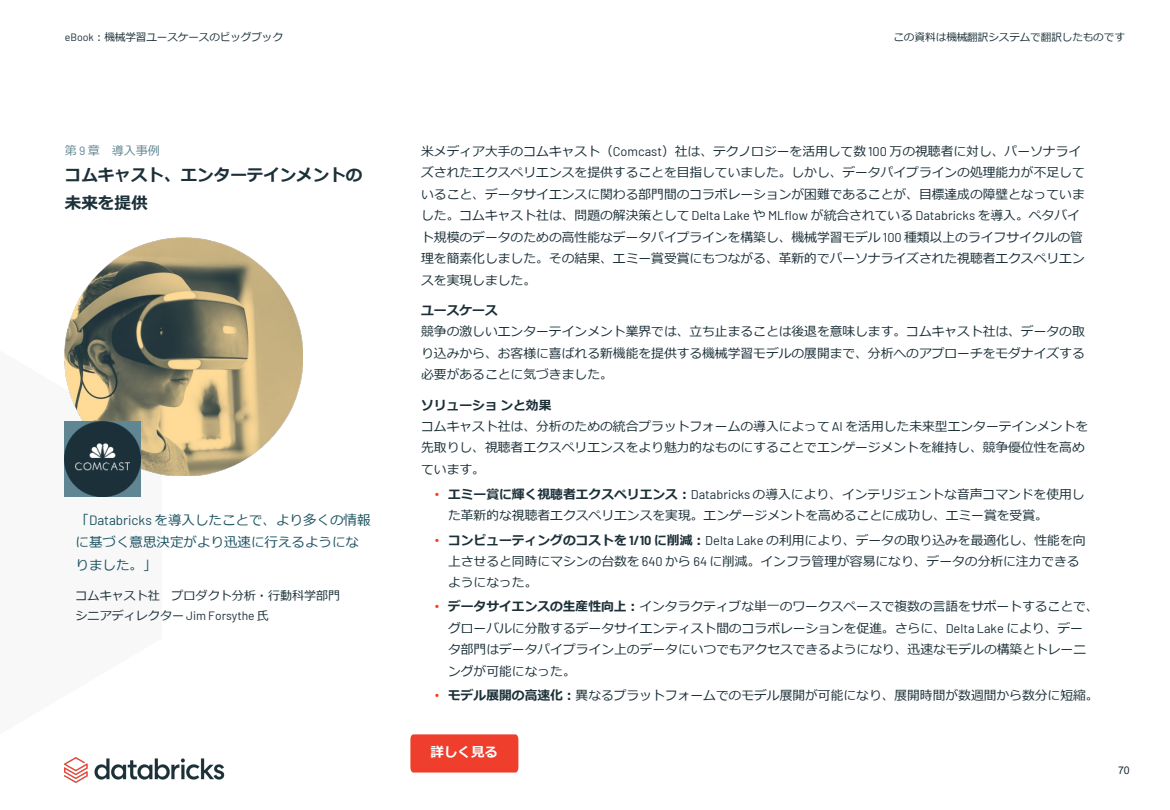
<style>
.page{position:relative;width:1170px;height:810px;background:#fff}
.page>*{position:absolute;margin:0;border:0;box-sizing:border-box;transform-origin:0 0}
.t1{font:700 16.5px/27.8px "Meiryo";color:#1b3038}
.t2{font:13.5px/22.6px "Meiryo";color:#1b5161}
.t3{font:700 13.5px "Meiryo";color:#fff}
.t4{font:12.75px/21.5px "Meiryo";color:#1b3038}
.t5{font:700 12.75px "Meiryo";color:#1b3038}
.t6{font:12px/20.1px "Meiryo";color:#1b3038}
.t7{font:12px "Meiryo";color:#608693}
.t8{font:10.65px "Meiryo";letter-spacing:-.015em;color:#1b3038}
.t9{font:10.65px "Arial";color:#1b3038}
.s1{font-family:"Barlow"}
.s2{font-family:"Arial";color:#ff3620}
.s3{font-weight:700}
.s4{font-family:"Barlow";font-weight:700}
</style>
<div class="page">
<img style="left:65px;top:758px;width:160px;height:25px">
<img style="left:65px;top:238px;width:237px;height:237px">
<div style="left:410px;top:734px;width:108px;height:39px;background:#ef3e2c"></div>
<img style="left:65px;top:421px;width:75px;height:76px">
<p class="t8" style="left:65px;top:30px;width:220px"><span class="s1">eBook</span>：機械学習ユースケースのビッグブック</p>
<p class="t8" style="left:893px;top:30px;width:233px">この資料は機械翻訳システムで翻訳したものです</p>
<p class="t7" style="left:65px;top:143px;width:97px">第 <span class="s1">9</span> 章 導入事例</p>
<p class="t1" style="left:65px;top:162px;width:299px">コムキャスト、エンターテインメントの未来を提供</p>
<p class="t2" style="left:76px;top:509px;width:297px">「<span class="s1">Databricks</span> を導入したことで、より多くの情報に基づく意思決定がより迅速に行えるようになりました。」</p>
<p class="t6" style="left:76px;top:586px;width:266px">コムキャスト社 プロダクト分析・行動科学部門シニアディレクター <span class="s1">Jim Forsythe</span> 氏</p>
<p class="t4" style="left:421px;top:142px;width:665px">米メディア大手のコムキャスト（<span class="s1">Comcast</span>）社は、テクノロジーを活用して数 <span class="s1">100</span> 万の視聴者に対し、パーソナライズされたエクスペリエンスを提供することを目指していました。しかし、データパイプラインの処理能力が不足していること、データサイエンスに関わる部門間のコラボレーションが困難であることが、目標達成の障壁となっていました。コムキャスト社は、問題の解決策として<span class="s1">Delta Lake</span> や <span class="s1">MLflow</span> が統合されている <span class="s1">Databricks</span> を導入。ペタバイト規模のデータのための高性能なデータパイプラインを構築し、機械学習モデル <span class="s1">100</span> 種類以上のライフサイクルの管理を簡素化しました。その結果、エミー賞受賞にもつながる、革新的でパーソナライズされた視聴者エクスペリエンスを実現しました。</p>
<p class="t5" style="left:421px;top:302px;width:78px">ユースケース</p>
<p class="t4" style="left:421px;top:321px;width:665px;text-align:justify">競争の激しいエンターテインメント業界では、立ち止まることは後退を意味します。コムキャスト社は、データの取り込みから、お客様に喜ばれる新機能を提供する機械学習モデルの展開まで、分析へのアプローチをモダナイズする必要があることに気づきました。</p>
<p class="t5" style="left:421px;top:396px;width:132px">ソリューションと効果</p>
<p class="t4" style="left:421px;top:417px;width:669px">コムキャスト社は、分析のための統合プラットフォームの導入によって <span class="s1">AI</span> を活用した未来型エンターテインメントを先取りし、視聴者エクスペリエンスをより魅力的なものにすることでエンゲージメントを維持し、競争優位性を高めています。</p>
<p class="t4" style="left:448px;top:484px;width:638px;text-indent:-13px"><span class="s2">•</span> <span class="s3">エミー賞に輝く視聴者エクスペリエンス：</span><span class="s1">Databricks</span> の導入により、インテリジェントな音声コマンドを使用した革新的な視聴者エクスペリエンスを実現。エンゲージメントを高めることに成功し、エミー賞を受賞。</p>
<p class="t4" style="left:448px;top:530px;width:639px;text-indent:-13px"><span class="s2">•</span> <span class="s3">コンピューティングのコストを</span> <span class="s4">1/10</span> <span class="s3">に削減：</span><span class="s1">Delta Lake</span> の利用により、データの取り込みを最適化し、性能を向上させると同時にマシンの台数を <span class="s1">640</span> から <span class="s1">64</span> に削減。インフラ管理が容易になり、データの分析に注力できるようになった。</p>
<p class="t4" style="left:448px;top:597px;width:652px;text-indent:-13px"><span class="s2">•</span> <span class="s3">データサイエンスの生産性向上：</span>インタラクティブな単一のワークスペースで複数の言語をサポートすることで、グローバルに分散するデータサイエンティスト間のコラボレーションを促進。さらに、<span class="s1">Delta Lake</span> により、データ部門はデータパイプライン上のデータにいつでもアクセスできるようになり、迅速なモデルの構築とトレーニングが可能になった。</p>
<p class="t4" style="left:435px;top:686px;width:665px"><span class="s2">•</span> <span class="s3">モデル展開の高速化：</span>異なるプラットフォームでのモデル展開が可能になり、展開時間が数週間から数分に短縮。</p>
<p class="t3" style="left:431px;top:743px;width:69px">詳しく見る</p>
<p class="t9" style="left:1118px;top:763px;width:13px">70</p>
</div>
